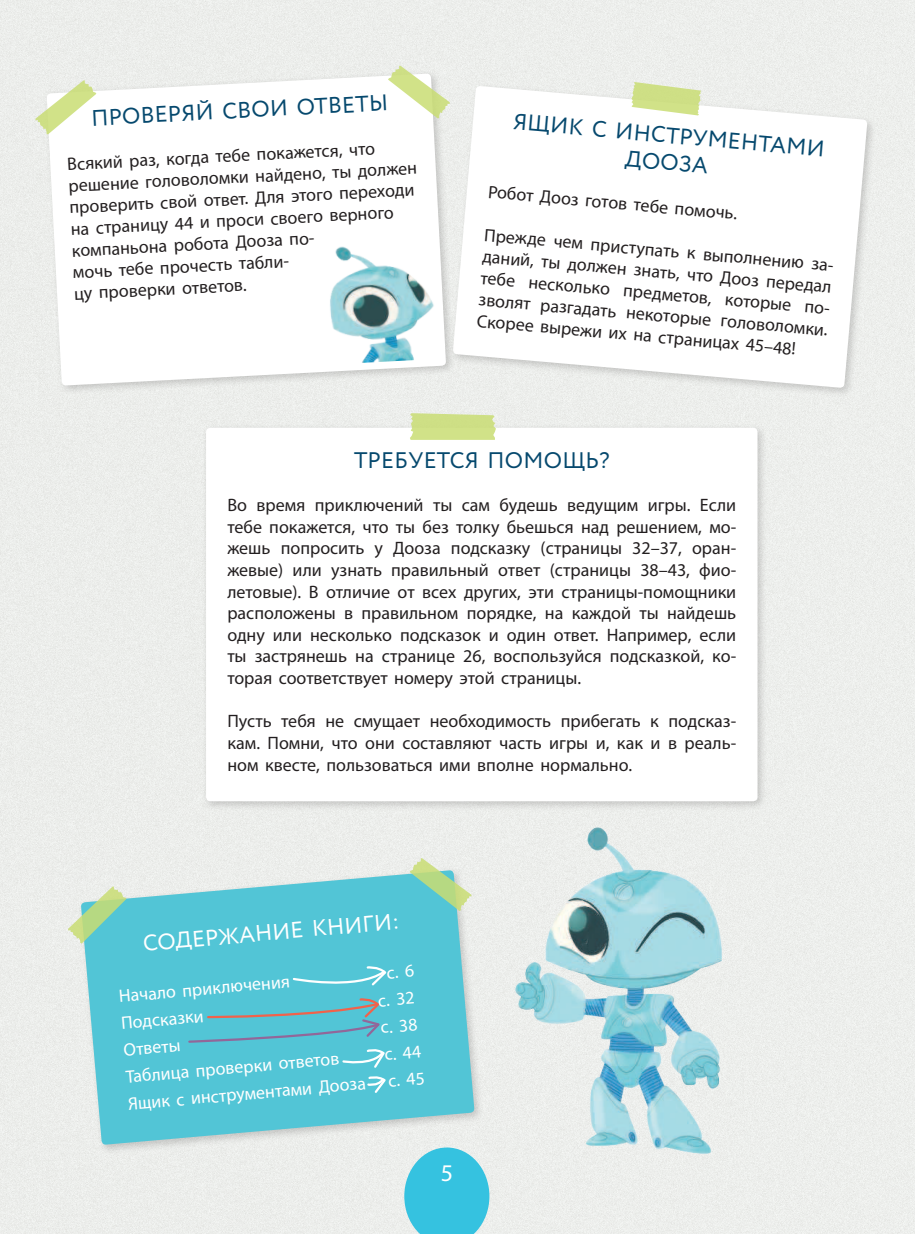
<style>
.page{position:relative;width:915px;height:1234px;background:#fff}
.page>*{position:absolute;margin:0;border:0;box-sizing:border-box;transform-origin:0 0}
.t1{font:24px "Myriad Pro";color:#fff}
.t2{font:22.5px/27px "Circe";letter-spacing:.01em;color:#06496e;text-align:center}
.t3{font:22.5px "Circe";color:#fff}
.t4{font:18px/21.6px "Myriad Pro";color:#231f20;text-align:justify}
.t5{font:18px/27px "Myriad Pro";color:#fff;text-align:right}
</style>
<div class="page">
<div style="left:0;top:0;width:914px;height:1233px;background:#eceeeb"></div>
<div style="left:202px;top:423px;width:565px;height:388px;background:#231f20;opacity:.2"></div>
<div style="left:206px;top:427px;width:551px;height:374px;background:#fff;border-radius:4px"></div>
<div style="left:449px;top:82px;width:427px;height:315px;background:#eceeeb"></div>
<svg style="left:455px;top:86px;width:412px;height:302px;background:#fbfbfb"></svg>
<div style="left:43px;top:70px;width:412px;height:325px;background:#231f20;opacity:.2"></div>
<svg style="left:47px;top:73px;width:399px;height:312px"></svg>
<img style="left:320px;top:236px;width:127px;height:128px">
<svg style="left:631px;top:82px;width:70px;height:33px;background:#d9e6a4"></svg>
<svg style="left:35px;top:80px;width:61px;height:54px"></svg>
<svg style="left:409px;top:413px;width:86px;height:27px;background:#d2e18f"></svg>
<svg style="left:388px;top:66px;width:61px;height:52px"></svg>
<div style="left:77px;top:866px;width:407px;height:288px;background:#231f20;opacity:.2"></div>
<svg style="left:81px;top:869px;width:393px;height:275px;background:#6dcbd8"></svg>
<svg style="left:68px;top:886px;width:58px;height:57px;background:#aad9be"></svg>
<svg style="left:409px;top:858px;width:62px;height:52px;background:#a9d9bd"></svg>
<svg style="left:187px;top:997px;width:199px;height:72px;background:#5bbfcf"></svg>
<svg style="left:366px;top:1075px;width:21px;height:19px"></svg>
<img style="left:480px;top:825px;width:283px;height:343px">
<svg style="left:404px;top:1147px;width:85px;height:86px;background:#54c9e2"></svg>
<svg style="left:291px;top:964px;width:123px;height:26px;background:#61cad9"></svg>
<p class="t2" style="left:90px;top:104px;width:298px;rotate:-3deg">ПРОВЕРЯЙ СВОИ ОТВЕТЫ</p>
<p class="t4" style="left:67px;top:155px;width:350px;text-align:left;rotate:-3deg">Всякий раз, когда тебе покажется, что решение головоломки найдено, ты должен проверить свой ответ. Для этого переходи на страницу 44 и проси своего верного компаньона робота Дооза по-<br>мочь тебе прочесть табли-<br>цу проверки ответов.</p>
<p class="t2" style="left:514px;top:108px;width:314px;rotate:5deg">ЯЩИК С ИНСТРУМЕНТАМИ<br>ДООЗА</p>
<p class="t4" style="left:489px;top:182px;width:251px;rotate:5deg">Робот Дооз готов тебе помочь.</p>
<p class="t4" style="left:485px;top:225px;width:355px;text-align:left;rotate:5deg">Прежде чем приступать к выполнению за&shy;даний, ты должен знать, что Дооз передал тебе несколько предметов, которые по&shy;зволят разгадать некоторые головоломки.<br>Скорее вырежи их на страницах 45–48!</p>
<p class="t2" style="left:354px;top:446px;width:257px">ТРЕБУЕТСЯ ПОМОЩЬ?</p>
<p class="t4" style="left:227px;top:496px;width:510px">Во время приключений ты сам будешь ведущим игры. Если тебе покажется, что ты без толку бьешься над решением, мо&shy;жешь попросить у Дооза подсказку (страницы 32–37, оран&shy;жевые) или узнать правильный ответ (страницы 38–43, фио&shy;летовые). В отличие от всех других, эти страницы-помощники расположены в правильном порядке, на каждой ты найдешь одну или несколько подсказок и один ответ. Например, если ты застрянешь на странице 26, воспользуйся подсказкой, ко&shy;торая соответствует номеру этой страницы.</p>
<p class="t4" style="left:227px;top:712px;width:510px">Пусть тебя не смущает необходимость прибегать к подсказ&shy;кам. Помни, что они составляют часть игры и, как и в реаль&shy;ном квесте, пользоваться ими вполне нормально.</p>
<p class="t3" style="left:142px;top:931px;width:258px;rotate:-5deg">СОДЕРЖАНИЕ КНИГИ:</p>
<p class="t5" style="left:118px;top:983px;width:173px;rotate:-5deg">Начало приключения</p>
<p class="t5" style="left:120px;top:1010px;width:84px;rotate:-5deg">Подсказки</p>
<p class="t5" style="left:377px;top:988px;width:38px;rotate:-5deg">с. 32</p>
<p class="t5" style="left:379px;top:1015px;width:38px;rotate:-5deg">с. 38</p>
<p class="t5" style="left:122px;top:1037px;width:59px;rotate:-5deg">Ответы</p>
<p class="t5" style="left:125px;top:1064px;width:299px;rotate:-5deg">с. 44<br>Ящик с инструментами Дооза с. 45</p>
<p class="t5" style="left:125px;top:1064px;width:215px;rotate:-5deg">Таблица проверки ответов</p>
<h1 class="t1" style="left:440px;top:1163px;width:14px">5</h1>
</div>
